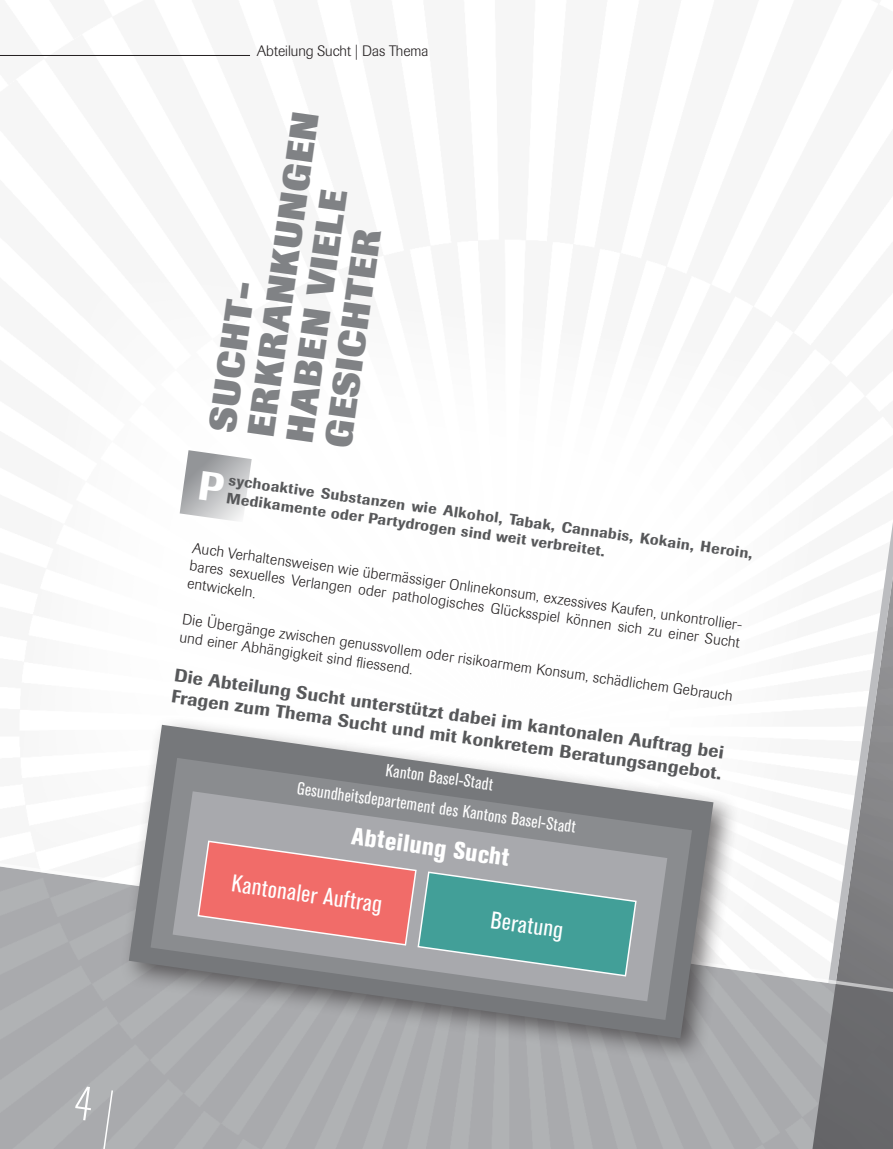
<style>
.page{position:relative;width:893px;height:1149px;background:#fff}
.page>*{position:absolute;margin:0;border:0;box-sizing:border-box;transform-origin:0 0}
.t1{font:800 37.5px/39px "Imago";color:#808285}
.t2{font:condensed 24px "Akzidenz Grotesk BE";color:#fff;scale:1.05 1}
.t3{font:800 condensed 24px "Akzidenz Grotesk BE";color:#fff}
.t4{font:500 18px/21.6px "Imago";color:#57585a}
.t5{font:condensed 17.55px/30.5px "Akzidenz Grotesk BE";color:#fff;text-align:center}
.t6{font:300 15px/18px "Imago";color:#231f20}
.t7{font:500 15px/18px "Imago";color:#57585a}
</style>
<div class="page">
<div style="left:0;top:1123px;width:808px;height:25px;background:#a9aaad"></div>
<svg style="left:808px;top:1123px;width:85px;height:25px;background:#6a6b6e"></svg>
<hr style="left:0;top:55px;width:250px;height:1px;background:#231f20">
<svg style="left:846px;top:523px;width:47px;height:330px"></svg>
<svg style="left:0;top:853px;width:893px;height:270px;background:#aeafb1"></svg>
<div style="left:120px;top:716px;width:620px;height:348px;background:#231f20;opacity:.6"></div>
<svg style="left:129px;top:724px;width:584px;height:313px"></svg>
<svg style="left:151px;top:757px;width:541px;height:262px;background:#97999b"></svg>
<svg style="left:173px;top:791px;width:494px;height:210px;background:#919295"></svg>
<svg style="left:197px;top:839px;width:440px;height:138px;background:#9f9595"></svg>
<div style="left:74px;top:1085px;width:40px;height:63px;background:#a9aaad"></div>
<svg style="left:180px;top:450px;width:72px;height:71px"></svg>
<p class="t6" style="left:257px;top:42px;width:173px">Abteilung Sucht | Das Thema</p>
<h1 class="t1" style="left:203px;top:428px;width:328px;rotate:-82deg">SUCHT-<br>ERKRANKUNGEN<br>HABEN VIELE<br>GESICHTER</h1>
<p class="t7" style="left:230px;top:470px;width:530px;rotate:8deg">sychoaktive Substanzen wie Alkohol, Tabak, Cannabis, Kokain, Heroin,<br>Medikamente oder Partydrogen sind weit verbreitet.</p>
<p class="t6" style="left:194px;top:538px;width:559px;rotate:8deg">Auch Verhaltensweisen wie übermässiger Onlinekonsum, exzessives Kaufen, unkontrollier&shy;bares sexuelles Verlangen oder pathologisches Glücksspiel können sich zu einer Sucht entwickeln.</p>
<p class="t6" style="left:184px;top:610px;width:557px;rotate:8deg">Die Übergänge zwischen genussvollem oder risikoarmem Konsum, schädlichem Gebrauch und einer Abhängigkeit sind fl iessend.</p>
<p class="t4" style="left:176px;top:664px;width:557px;rotate:8deg">Die Abteilung Sucht unterstützt dabei im kantonalen Auftrag bei<br>Fragen zum Thema Sucht und mit konkretem Beratungsangebot.</p>
<p class="t5" style="left:304px;top:742px;width:282px;rotate:8deg">Kanton Basel-Stadt<br>Gesundheitsdepartement des Kantons Basel-Stadt</p>
<h2 class="t3" style="left:354px;top:821px;width:160px;rotate:8deg">Abteilung Sucht</h2>
<h2 class="t2" style="left:234px;top:869px;width:146px;rotate:8deg">Kantonaler Auftrag</h2>
<h2 class="t2" style="left:493px;top:906px;width:71px;rotate:8deg">Beratung</h2>
</div>
